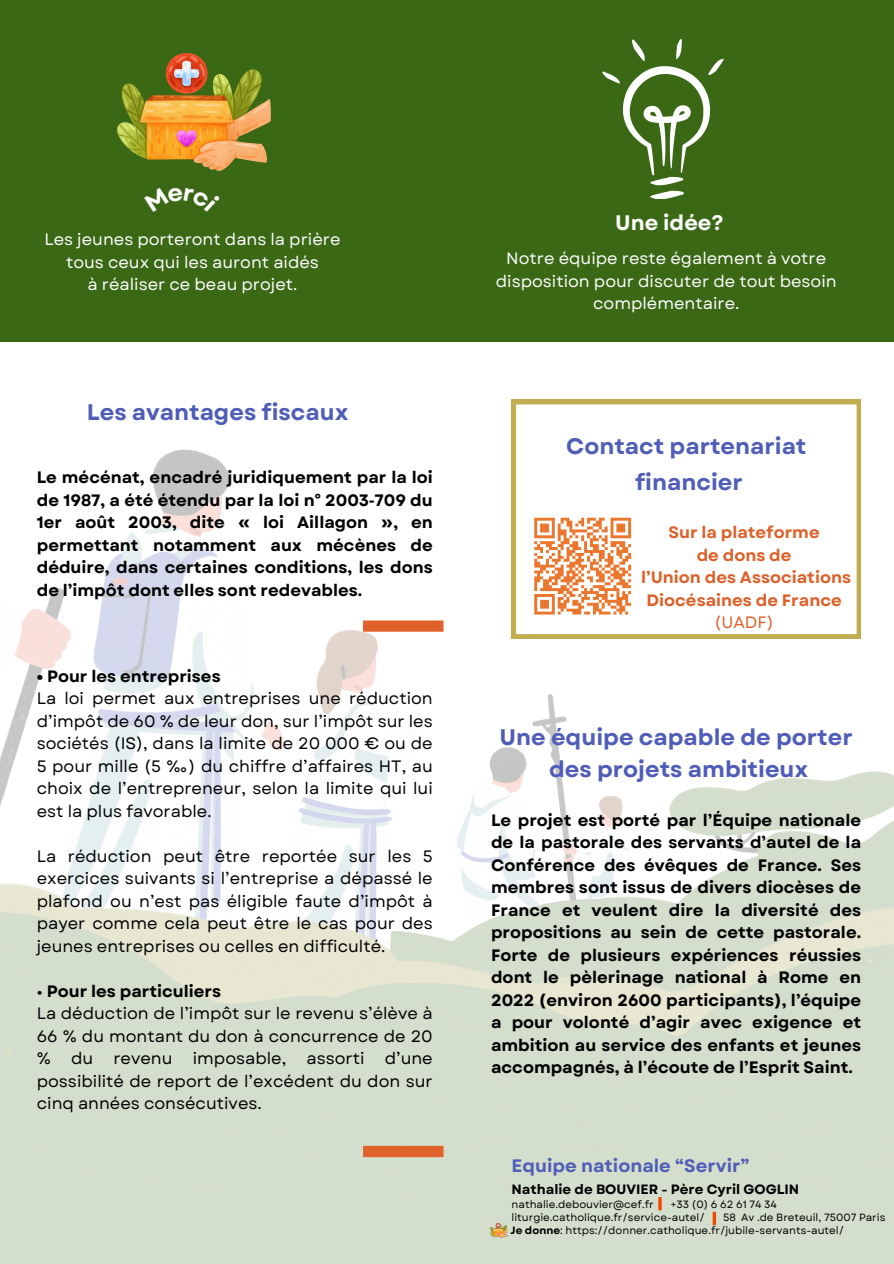
<style>
.page{position:relative;width:894px;height:1264px;background:#fff}
.page>*{position:absolute;margin:0;border:0;box-sizing:border-box;transform-origin:0 0}
.t1{font:700 22.5px/31.5px "Garet";color:#505db8;text-align:center}
.t2{font:700 22.5px "Garet";color:#505eb8}
.t3{font:700 21px "Garet";color:#fff}
.t4{font:700 18px "Garet";color:#505eb8}
.t5{font:700 16.5px/22.5px "Garet";color:#000;text-align:justify}
.t6{font:16.5px/22.5px "Garet";color:#000}
.t7{font:16.5px/22.5px "Garet";color:#fff;text-align:center}
.t8{font:700 16.5px/22.5px "Garet";color:#dc612a;text-align:center}
.t9{font:700 13.5px "Garet";color:#000}
.t10{font:10.5px "Garet";color:#000}
.s1{font-family:"Noto Sans"}
.s2{font-weight:700}
.s3{font-weight:400}
</style>
<div class="page">
<img style="left:0;top:341px;width:893px;height:922px">
<div style="left:0;top:0;width:893px;height:341px;background:#3a6815"></div>
<svg style="left:511px;top:400px;width:349px;height:238px"></svg>
<div style="left:528px;top:512px;width:108px;height:108px;background:#fff"></div>
<svg style="left:534px;top:517px;width:98px;height:98px"></svg>
<hr style="left:712px;top:1211px;width:3px;height:14px;background:#f14902">
<svg style="left:658px;top:1197px;width:3px;height:13px"></svg>
<div style="left:363px;top:1145px;width:80px;height:12px;background:#e0622a"></div>
<img style="left:118px;top:53px;width:153px;height:117px">
<svg style="left:602px;top:39px;width:121px;height:160px"></svg>
<div style="left:363px;top:620px;width:80px;height:11px;background:#e0622a"></div>
<img style="left:491px;top:1223px;width:16px;height:14px">
<p class="t7" style="left:44px;top:228px;width:297px">Les jeunes porteront dans la prière tous ceux qui les auront aidés<br>à réaliser ce beau projet.</p>
<h3 class="t1" style="left:87px;top:396px;width:263px">Les avantages fiscaux</h3>
<h5 class="t5" style="left:37px;top:466px;width:397px">Le mécénat, encadré juridiquement par la loi de 1987, a été étendu par la loi n° 2003<span class="s1">‑</span>709 du 1er août 2003, dite « loi Aillagon », en permettant notamment aux mécènes de déduire, dans certaines conditions, les dons de l’impôt dont elles sont redevables.</h5>
<p class="t6" style="left:37px;top:664px;width:397px"><span class="s2">• Pour les entreprises<br></span>La loi permet aux entreprises une réduction d’impôt de 60 % de leur don, sur l’impôt sur les sociétés (IS), dans la limite de 20 000 € ou de 5 pour mille (5 ‰) du chiffre d’affaires HT, au choix de l’entrepreneur, selon la limite qui lui est la plus favorable.</p>
<p class="t6" style="left:37px;top:844px;width:397px;text-align:justify">La réduction peut être reportée sur les 5 exercices suivants si l’entreprise a dépassé le plafond ou n’est pas éligible faute d’impôt à payer comme cela peut être le cas pour des jeunes entreprises ou celles en difficulté.</p>
<p class="t6" style="left:37px;top:979px;width:397px">• <span class="s2">Pour les particuliers<br></span>La déduction de l’impôt sur le revenu s’élève à 66 % du montant du don à concurrence de 20 % du revenu imposable, assorti d’une possibilité de report de l’excédent du don sur cinq années consécutives.</p>
<h4 class="t3" style="left:615px;top:207px;width:110px">Une idée?</h4>
<h4 class="t7" style="left:495px;top:247px;width:342px">Notre équipe reste également à votre disposition pour discuter de tout besoin complémentaire.</h4>
<p class="t2" style="left:566px;top:430px;width:242px">Contact partenariat</p>
<h1 class="t2" style="left:635px;top:466px;width:109px">financier</h1>
<p class="t8" style="left:641px;top:521px;width:211px">Sur la plateforme<br>de dons de<br>l’Union des Associations<br>Diocésaines de France <span class="s3">(UADF)</span></p>
<h1 class="t1" style="left:499px;top:721px;width:355px">Une équipe capable de porter des projets ambitieux</h1>
<h1 class="t5" style="left:491px;top:808px;width:371px">Le projet est porté par l’Équipe nationale de la pastorale des servants d’autel de la Conférence des évêques de France. Ses membres sont issus de divers diocèses de France et veulent dire la diversité des propositions au sein de cette pastorale.<br>Forte de plusieurs expériences réussies dont le pèlerinage national à Rome en 2022 (environ 2600 participants), l’équipe a pour volonté d’agir avec exigence et ambition au service des enfants et jeunes accompagnés, à l’écoute de l’Esprit Saint.</h1>
<h4 class="t4" style="left:511px;top:1152px;width:239px">Equipe nationale “Servir”</h4>
<h2 class="t9" style="left:511px;top:1179px;width:289px">Nathalie de BOUVIER - Père Cyril GOGLIN</h2>
<h4 class="t10" style="left:511px;top:1209px;width:195px">liturgie.catholique.fr/service-autel/</h4>
<h1 class="t10" style="left:723px;top:1209px;width:164px">58 Av .de Breteuil, 75007 Paris</h1>
<h3 class="t10" style="left:511px;top:1196px;width:144px">nathalie.debouvier@cef.fr</h3>
<p class="t10" style="left:670px;top:1196px;width:108px">+33 (0) 6 62 61 74 34</p>
<p class="t10" style="left:510px;top:1223px;width:335px"><span class="s2">Je donne</span>: https://donner.catholique.fr/jubile-servants-autel/</p>
</div>
